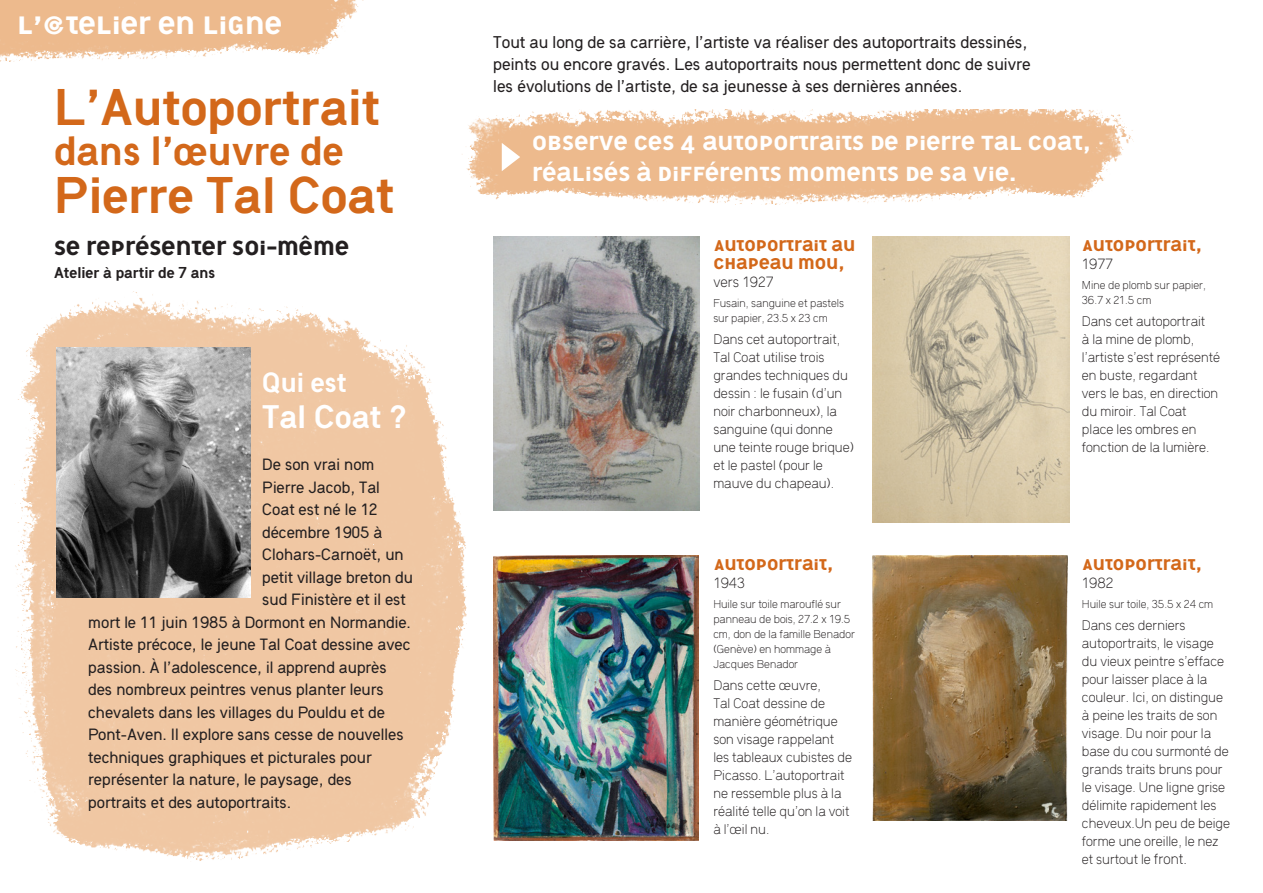
<style>
.page{position:relative;width:1263px;height:893px;background:#fff}
.page>*{position:absolute;margin:0;border:0;box-sizing:border-box;transform-origin:0 0}
.t1{font:700 47.4px "Kune";color:#d3681a}
.t2{font:700 37.8px "Kune";color:#d3681a}
.t3{font:700 31.5px "Kune Alternate";color:#fff}
.t4{font:700 30px "Kune";color:#fff}
.t5{font:700 25.5px/30.6px "Kune Alternate";color:#fff}
.t6{font:700 25.5px "Kune Alternate";color:#231f20}
.t7{font:700 25.5px "Kune";color:#fff}
.t8{font:700 19.5px/18px "Kune Alternate";color:#d3681a}
.t9{font:15.6px/21.9px "Kune";color:#231f20}
.t10{font:15px/22.5px "Kune";color:#231f20}
.t11{font:700 14.4px "Kune";color:#231f20}
.t12{font:300 13.5px "Kune";color:#231f20}
.t13{font:300 12.75px/18px "Kune";color:#231f20}
.t14{font:300 10.5px/15px "Kune";color:#231f20}
.s1{font-size:13.5px}
</style>
<div class="page">
<img style="left:15px;top:291px;width:452px;height:570px">
<img style="left:462px;top:109px;width:671px;height:96px">
<img style="left:0;top:0;width:364px;height:62px">
<img style="left:56px;top:347px;width:194px;height:250px">
<svg style="left:502px;top:143px;width:18px;height:28px"></svg>
<img style="left:493px;top:236px;width:206px;height:275px">
<img style="left:494px;top:556px;width:204px;height:285px">
<img style="left:873px;top:237px;width:196px;height:286px">
<img style="left:873px;top:556px;width:195px;height:265px">
<p class="t3" style="left:17px;top:5px;width:267px">L’@telier en ligne</p>
<p class="t1" style="left:54px;top:71px;width:328px">L’Autoportrait</p>
<p class="t2" style="left:54px;top:122px;width:291px">dans l’œuvre de</p>
<p class="t1" style="left:54px;top:158px;width:342px">Pierre Tal Coat</p>
<p class="t6" style="left:54px;top:231px;width:297px">Se représenter soi-même</p>
<p class="t11" style="left:54px;top:262px;width:163px">Atelier à partir de 7 ans</p>
<p class="t7" style="left:262px;top:363px;width:86px">Qui est</p>
<p class="t4" style="left:262px;top:394px;width:146px">Tal Coat ?</p>
<p class="t10" style="left:262px;top:452px;width:114px">De son vrai nom</p>
<p class="t10" style="left:262px;top:474px;width:119px">Pierre Jacob, Tal</p>
<p class="t10" style="left:262px;top:497px;width:117px">Coat est né le 12</p>
<p class="t10" style="left:262px;top:519px;width:122px">décembre 1905 à</p>
<p class="t10" style="left:262px;top:542px;width:143px">Clohars-Carnoët, un</p>
<p class="t10" style="left:262px;top:564px;width:152px">petit village breton du</p>
<p class="t10" style="left:262px;top:587px;width:145px">sud Finistère et il est</p>
<p class="t10" style="left:88px;top:609px;width:324px">mort le 11 juin 1985 à Dormont en Normandie.</p>
<p class="t10" style="left:88px;top:632px;width:324px">Artiste précoce, le jeune Tal Coat dessine avec passion. À l’adolescence, il apprend auprès des nombreux peintres venus planter leurs chevalets dans les villages du Pouldu et de Pont-Aven. Il explore sans cesse de nouvelles techniques graphiques et picturales pour représenter la nature, le paysage, des portraits et des autoportraits.</p>
<p class="t9" style="left:493px;top:30px;width:539px">Tout au long de sa carrière, l’artiste va réaliser des autoportraits dessinés, peints ou encore gravés. Les autoportraits nous permettent donc de suivre les évolutions de l’artiste, de sa jeunesse à ses dernières années.</p>
<p class="t5" style="left:532px;top:125px;width:560px">Observe ces 4 autoportraits de Pierre Tal Coat, réalisés à différents moments de sa vie.</p>
<p class="t8" style="left:713px;top:235px;width:144px">Autoportrait au chapeau mou,</p>
<p class="t12" style="left:713px;top:272px;width:62px">vers 1927</p>
<p class="t14" style="left:713px;top:294px;width:132px">Fusain, sanguine et pastels sur papier, 23.5 x 23 cm</p>
<p class="t13" style="left:713px;top:329px;width:142px">Dans cet autoportrait,<br>Tal Coat utilise trois grandes techniques du dessin : le fusain (d’un noir charbonneux), la sanguine (qui donne une teinte rouge brique) et le pastel (pour le mauve du chapeau).</p>
<p class="t8" style="left:713px;top:554px;width:121px">Autoportrait,</p>
<p class="t12" style="left:713px;top:573px;width:33px">1943</p>
<p class="t14" style="left:713px;top:595px;width:143px">Huile sur toile marouflé sur panneau de bois, 27.2 x 19.5 cm, don de la famille Benador (Genève) en hommage à<br>Jacques Benador</p>
<p class="t13" style="left:713px;top:675px;width:140px">Dans cette œuvre,<br>Tal Coat dessine de manière géométrique son visage rappelant les tableaux cubistes de<br>Picasso. L’autoportrait ne ressemble plus à la réalité telle qu’on la voit à l’œil nu.</p>
<p class="t8" style="left:1082px;top:235px;width:121px">Autoportrait,</p>
<p class="t12" style="left:1082px;top:254px;width:33px">1977</p>
<p class="t14" style="left:1082px;top:276px;width:126px">Mine de plomb sur papier,<br>36.7 x 21.5 cm</p>
<p class="t13" style="left:1082px;top:311px;width:140px">Dans cet autoportrait<br>à la mine de plomb, l’artiste s’est représenté en buste, regardant vers le bas, en direction du miroir. Tal Coat place les ombres en fonction de la lumière.</p>
<p class="t8" style="left:1082px;top:554px;width:121px">Autoportrait,</p>
<p class="t12" style="left:1082px;top:573px;width:33px">1982</p>
<p class="t14" style="left:1082px;top:595px;width:133px">Huile sur toile, 35.5 x 24 cm</p>
<p class="t13" style="left:1082px;top:615px;width:150px">Dans ces derniers autoportraits, le visage du vieux peintre s’efface pour laisser place à la couleur. Ici, on distingue à peine les traits de son visage. Du noir pour la base du cou surmonté de grands traits bruns pour le visage. Une ligne grise délimite rapidement les cheveux.Un peu de beige forme une oreille, le nez et surtout le <span class="s1">front.</span></p>
</div>
